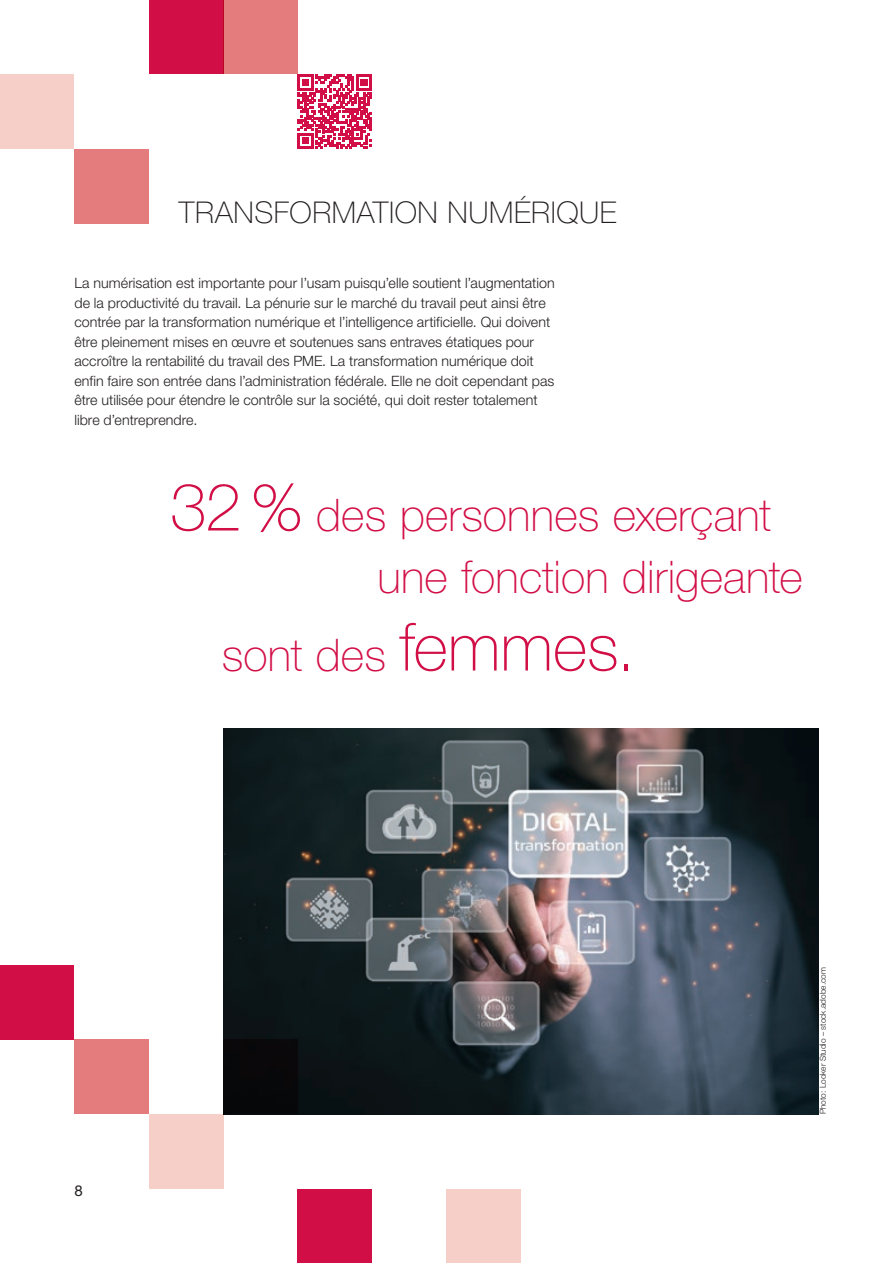
<style>
.page{position:relative;width:893px;height:1263px;background:#fff}
.page>*{position:absolute;margin:0;border:0;box-sizing:border-box;transform-origin:0 0}
.t1{font:100 45px/62.6px "Helvetica Neue LT Std";color:#d20e46}
.t2{font:100 30px "Helvetica Neue LT Std";letter-spacing:.02em;color:#231f20}
.t3{font:15px "Helvetica Neue LT Std";color:#231f20}
.t4{font:300 14.25px/19.5px "Helvetica Neue LT Std";letter-spacing:.005em;color:#231f20}
.t5{font:300 8.25px "Helvetica Neue LT Std";color:#231f20}
.s1{font-size:66px}
</style>
<div class="page">
<img style="left:223px;top:728px;width:596px;height:386px">
<div style="left:223px;top:0;width:75px;height:74px;background:#e47c7d"></div>
<div style="left:0;top:74px;width:74px;height:75px;background:#f6cfc9"></div>
<div style="left:149px;top:0;width:74px;height:74px;background:#d20e46"></div>
<div style="left:74px;top:149px;width:75px;height:74px;background:#e47c7d"></div>
<div style="left:0;top:965px;width:74px;height:75px;background:#d20e46"></div>
<div style="left:74px;top:1040px;width:75px;height:74px;background:#e47c7d"></div>
<div style="left:446px;top:1188px;width:75px;height:75px;background:#f6cfc9"></div>
<div style="left:298px;top:1188px;width:74px;height:75px;background:#d20e46"></div>
<div style="left:149px;top:1114px;width:74px;height:74px;background:#f6cfc9"></div>
<div style="left:223px;top:1040px;width:75px;height:74px;background:#060809"></div>
<svg style="left:298px;top:74px;width:74px;height:75px"></svg>
<h2 class="t2" style="left:179px;top:195px;width:439px">TRANSFORMATION NUMÉRIQUE</h2>
<p class="t4" style="left:74px;top:273px;width:482px">La numérisation est importante pour l’usam puisqu’elle soutient l’augmentation de la productivité du travail. La pénurie sur le marché du travail peut ainsi être contrée par la transformation numérique et l’intelligence artificielle. Qui doivent être pleinement mises en œuvre et soutenues sans entraves étatiques pour accroître la rentabilité du travail des PME. La transformation numérique doit enfin faire son entrée dans l’administration fédérale. Elle ne doit cependant pas être utilisée pour étendre le contrôle sur la société, qui doit rester totalement libre d’entreprendre.</p>
<h1 class="t1" style="left:377px;top:483px;width:427px;text-indent:-207px"><span class="s1">32%</span> des personnes exerçant une fonction dirigeante</h1>
<h1 class="t1" style="left:222px;top:623px;width:415px">sont des <span class="s1">femmes.</span></h1>
<p class="t3" style="left:74px;top:1182px;width:10px">8</p>
<p class="t5" style="left:818px;top:1114px;width:148px;rotate:-90deg">Photo: Looker Studio – stock.adobe.com</p>
</div>
